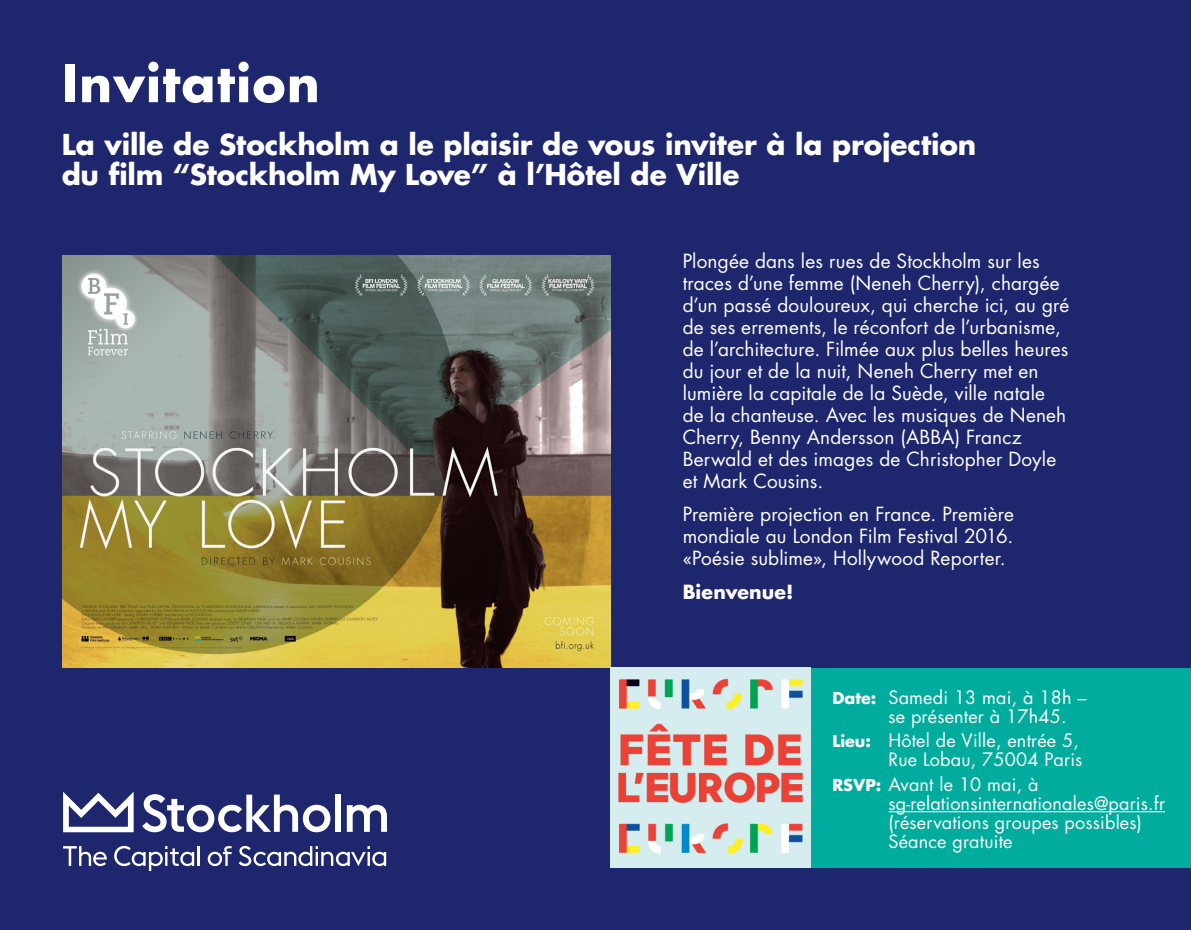
<style>
.page{position:relative;width:1191px;height:930px;background:#fff}
.page>*{position:absolute;margin:0;border:0;box-sizing:border-box;transform-origin:0 0}
.t1{font:700 50px "Futura Std";letter-spacing:.025em;color:#fff}
.t2{font:700 28px/30px "Futura Std";letter-spacing:-.005em;color:#fff}
.t3{font:19px/22px "Futura Std";letter-spacing:.01em;color:#fff}
.t4{font:700 19px "Futura Std";letter-spacing:.005em;color:#fff}
.t5{font:18px/19px "Futura Std";letter-spacing:.01em;color:#fff}
.s1{font-weight:700;font-size:16px}
</style>
<div class="page">
<div style="left:1px;top:0;width:1190px;height:930px;background:#1e266d"></div>
<img style="left:62px;top:255px;width:548px;height:413px">
<div style="left:794px;top:668px;width:397px;height:199px;background:#00ac9d"></div>
<hr style="left:888px;top:811px;width:277px;height:1px;background:#fff">
<svg style="left:142px;top:794px;width:188px;height:38px"></svg>
<div style="left:335px;top:794px;width:6px;height:38px;background:#fff"></div>
<svg style="left:347px;top:805px;width:40px;height:27px"></svg>
<svg style="left:63px;top:846px;width:44px;height:20px"></svg>
<svg style="left:114px;top:846px;width:80px;height:25px"></svg>
<hr style="left:197px;top:846px;width:3px;height:20px;background:#fff">
<svg style="left:208px;top:846px;width:23px;height:20px"></svg>
<svg style="left:239px;top:846px;width:147px;height:20px"></svg>
<svg style="left:63px;top:792px;width:71px;height:40px"></svg>
<img style="left:610px;top:668px;width:200px;height:199px">
<p class="t1" style="left:62px;top:50px;width:260px">Invitation</p>
<p class="t2" style="left:62px;top:129px;width:916px">La ville de Stockholm a le plaisir de vous inviter à la projection du film “Stockholm My Love” à l’Hôtel de Ville</p>
<p class="t3" style="left:682px;top:250px;width:388px">Plongée dans les rues de Stockholm sur les traces d’une femme (Neneh Cherry), chargée d’un passé douloureux, qui cherche ici, au gré de ses errements, le réconfort de l’urbanisme, de l’architecture. Filmée aux plus belles heures du jour et de la nuit, Neneh Cherry met en lumière la capitale de la Suède, ville natale de la chanteuse. Avec les musiques de Neneh Cherry, Benny Andersson (ABBA) Francz Berwald et des images de Christopher Doyle et Mark Cousins.</p>
<p class="t3" style="left:682px;top:504px;width:333px;text-align:justify">Première projection en France. Première mondiale au London Film Festival 2016. «Poésie sublime», Hollywood Reporter.</p>
<p class="t4" style="left:682px;top:579px;width:112px">Bienvenue!</p>
<p class="t5" style="left:888px;top:688px;width:199px;text-indent:-56px"><span class="s1">Date:</span> Samedi 13 mai, à 18h – se présenter à 17h45.</p>
<p class="t5" style="left:832px;top:731px;width:251px;text-align:right"><span class="s1">Lieu:</span> Hôtel de Ville, entrée 5,<br>Rue Lobau, 75004 Paris</p>
<p class="t5" style="left:888px;top:775px;width:278px;text-indent:-56px"><span class="s1">RSVP:</span> Avant le 10 mai, à sg-relationsinternationales@paris.fr (réservations groupes possibles)<br>Séance gratuite</p>
</div>
